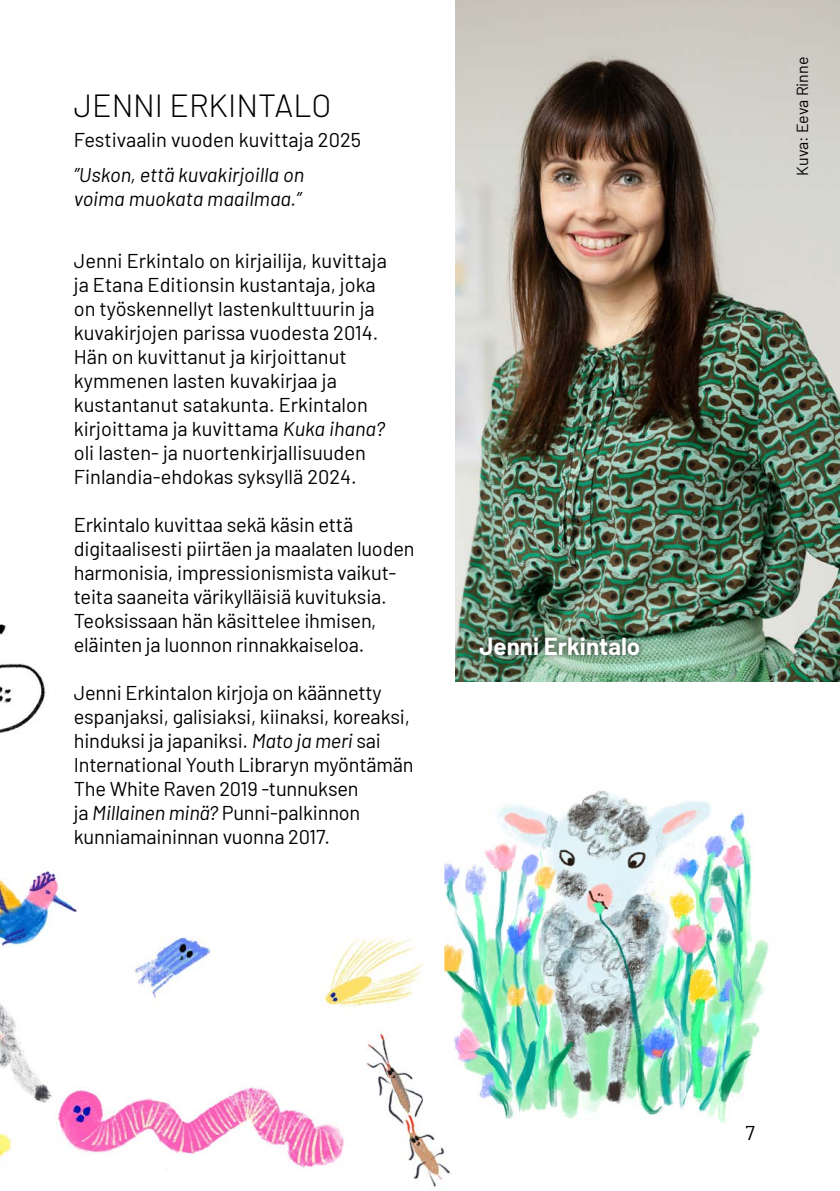
<style>
.page{position:relative;width:840px;height:1191px;background:#fff}
.page>*{position:absolute;margin:0;border:0;box-sizing:border-box;transform-origin:0 0}
.t1{font:300 32px "Barlow";color:#000}
.t2{font:700 24px "Barlow";color:#fff}
.t3{font:20px/24px "Barlow";letter-spacing:-.01em;color:#000}
.t4{font:italic 20px/24px "Barlow";color:#000}
.t5{font:16px "Barlow";color:#000}
.s1{font-style:italic}
</style>
<div class="page">
<img style="left:0;top:624px;width:542px;height:563px">
<img style="left:444px;top:763px;width:325px;height:371px">
<img style="left:455px;top:0;width:384px;height:681px">
<div style="left:474px;top:630px;width:171px;height:30px;background:#000;opacity:.75"></div>
<h1 class="t1" style="left:74px;top:83px;width:259px">JENNI ERKINTALO</h1>
<p class="t3" style="left:74px;top:126px;width:288px">Festivaalin vuoden kuvittaja 2025</p>
<p class="t4" style="left:74px;top:161px;width:232px">”Uskon, että kuvakirjoilla on voima muokata maailmaa.”</p>
<p class="t3" style="left:74px;top:247px;width:314px">Jenni Erkintalo on kirjailija, kuvittaja ja Etana Editionsin kustantaja, joka on työskennellyt lastenkulttuurin ja kuvakirjojen parissa vuodesta 2014.<br>Hän on kuvittanut ja kirjoittanut kymmenen lasten kuvakirjaa ja kustantanut satakunta. Erkintalon kirjoittama ja kuvittama <span class="s1">Kuka ihana? </span>oli lasten- ja nuortenkirjallisuuden Finlandia-ehdokas syksyllä 2024.</p>
<p class="t3" style="left:74px;top:511px;width:342px">Erkintalo kuvittaa sekä käsin että digitaalisesti piirtäen ja maalaten luoden harmonisia, impressionismista vaikut&shy;teita saaneita värikylläisiä kuvituksia.<br>Teoksissaan hän käsittelee ihmisen, eläinten ja luonnon rinnakkaiseloa.</p>
<p class="t3" style="left:74px;top:679px;width:341px">Jenni Erkintalon kirjoja on käännetty espanjaksi, galisiaksi, kiinaksi, koreaksi, hinduksi ja japaniksi. <span class="s1">Mato ja meri</span> sai International Youth Libraryn myöntämän The White Raven 2019 -tunnuksen<br>ja <span class="s1">Millainen minä?</span> Punni-palkinnon kunniamaininnan vuonna 2017.</p>
<p class="t2" style="left:479px;top:628px;width:162px">Jenni Erkintalo</p>
<p class="t5" style="left:790px;top:176px;width:120px;rotate:-90deg">Kuva: Eeva Rinne</p>
<p class="t3" style="left:745px;top:1119px;width:11px">7</p>
</div>
